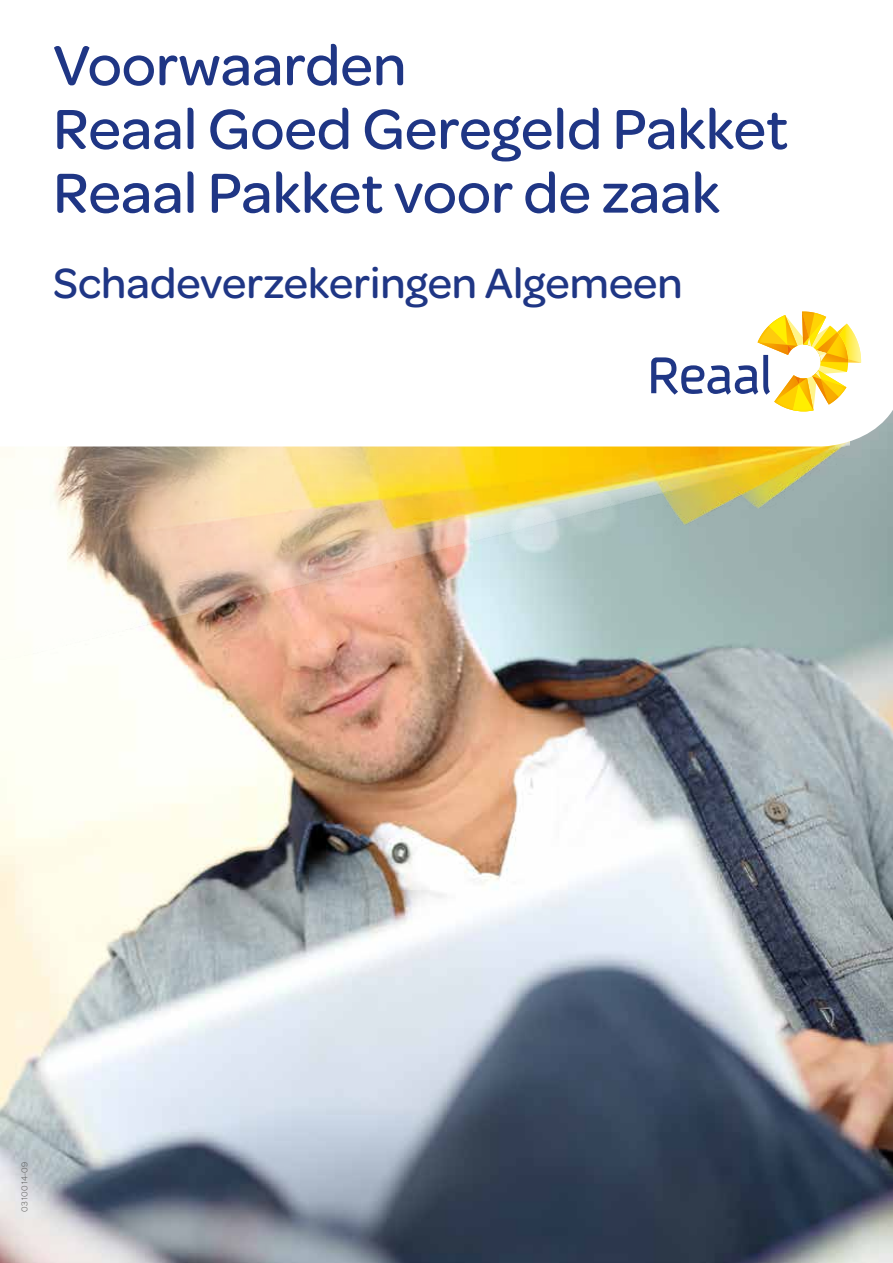
<style>
.page{position:relative;width:893px;height:1263px;background:#fff}
.page>*{position:absolute;margin:0;border:0;box-sizing:border-box;transform-origin:0 0}
.t1{font:500 60px/63.8px "Omnes";color:#1f3685}
.t2{font:500 45px "Omnes";color:#1f3685}
.t3{font:300 9px "Omnes";color:#575756}
</style>
<div class="page">
<img style="left:0;top:446px;width:893px;height:817px">
<img style="left:0;top:446px;width:849px;height:213px">
<svg style="left:651px;top:312px;width:210px;height:99px"></svg>
<p class="t1" style="left:53px;top:30px;width:737px">Voorwaarden<br>Reaal Goed Geregeld Pakket<br>Reaal Pakket voor de zaak</p>
<p class="t2" style="left:53px;top:252px;width:631px">Schadeverzekeringen Algemeen</p>
<p class="t3" style="left:19px;top:1212px;width:51px;rotate:-90deg">03 100 14-09</p>
</div>
